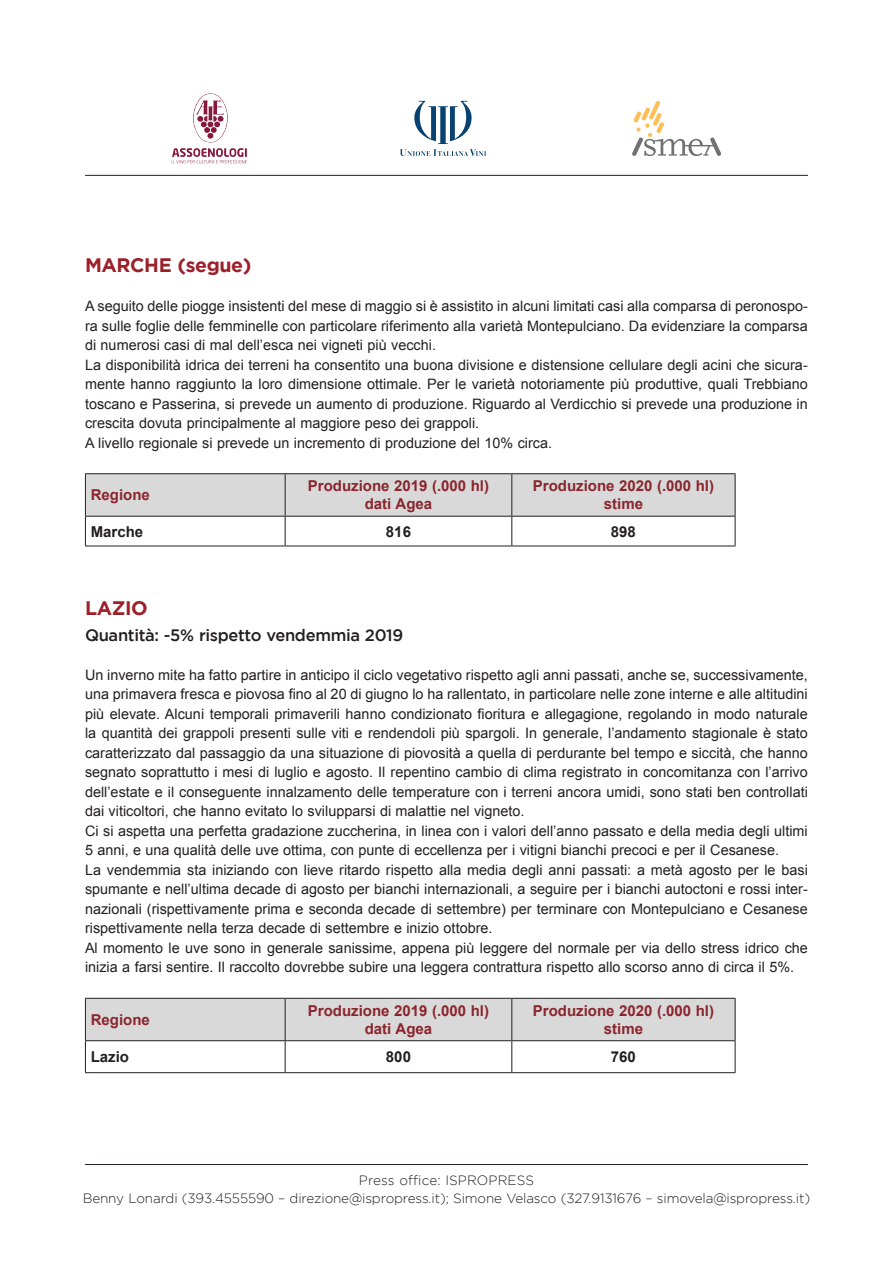
<style>
.page{position:relative;width:893px;height:1263px;background:#fff}
.page>*{position:absolute;margin:0;border:0;box-sizing:border-box;transform-origin:0 0}
.Normale{font:700 19.5px "Gotham";letter-spacing:-.02em;color:#9c212b}
.Normale-2{font:500 16.5px "Gotham";letter-spacing:-.02em;color:#231f20}
.Normale-3{font:700 15px/18px "Arial";color:#8a252d;text-align:center}
.Normale-4{font:700 15px "Arial";color:#231f20}
.Normale-5{font:14.4px/19.5px "Arial";color:#231f20;text-align:justify}
.Normale-6{font:300 13.5px "Gotham";letter-spacing:-.01em;color:#231f20}
.Normale-7{font:300 13.5px "Gotham";letter-spacing:.01em;color:#231f20}
</style>
<div class="page">
<svg style="left:172px;top:93px;width:75px;height:71px"></svg>
<svg style="left:632px;top:101px;width:89px;height:55px"></svg>
<svg style="left:400px;top:101px;width:86px;height:55px"></svg>
<hr style="left:85px;top:175px;width:723px;height:1px;background:#231f20">
<hr style="left:85px;top:1164px;width:723px;height:1px;background:#231f20">
<hr style="left:85px;top:473px;width:200px;height:1px;background:#231f20">
<hr style="left:285px;top:473px;width:227px;height:1px;background:#231f20">
<hr style="left:512px;top:473px;width:223px;height:1px;background:#231f20">
<hr style="left:85px;top:546px;width:200px;height:1px;background:#231f20">
<hr style="left:285px;top:546px;width:227px;height:1px;background:#231f20">
<hr style="left:512px;top:546px;width:223px;height:1px;background:#231f20">
<svg style="left:85px;top:474px;width:651px;height:72px"></svg>
<div style="left:86px;top:999px;width:649px;height:41px;background:#d9d9d9"></div>
<hr style="left:85px;top:999px;width:1px;height:41px;background:#231f20">
<hr style="left:85px;top:998px;width:200px;height:1px;background:#231f20">
<hr style="left:285px;top:998px;width:227px;height:1px;background:#231f20">
<hr style="left:512px;top:998px;width:223px;height:1px;background:#231f20">
<hr style="left:85px;top:1041px;width:1px;height:31px;background:#231f20">
<hr style="left:85px;top:1040px;width:200px;height:1px;background:#231f20">
<hr style="left:285px;top:1040px;width:227px;height:1px;background:#231f20">
<hr style="left:512px;top:1040px;width:223px;height:1px;background:#231f20">
<hr style="left:85px;top:1072px;width:200px;height:1px;background:#231f20">
<hr style="left:285px;top:1072px;width:227px;height:1px;background:#231f20">
<hr style="left:512px;top:1072px;width:223px;height:1px;background:#231f20">
<hr style="left:285px;top:999px;width:1px;height:41px;background:#231f20">
<hr style="left:511px;top:999px;width:1px;height:41px;background:#231f20">
<hr style="left:735px;top:999px;width:1px;height:41px;background:#231f20">
<hr style="left:285px;top:1041px;width:1px;height:31px;background:#231f20">
<hr style="left:511px;top:1041px;width:1px;height:31px;background:#231f20">
<hr style="left:735px;top:1041px;width:1px;height:31px;background:#231f20">
<p class="Normale" style="left:85px;top:254px;width:168px">MARCHE (segue)</p>
<p class="Normale-5" style="left:85px;top:297px;width:724px">A seguito delle piogge insistenti del mese di maggio si è assistito in alcuni limitati casi alla comparsa di peronospo&shy;ra sulle foglie delle femminelle con particolare riferimento alla varietà Montepulciano. Da evidenziare la comparsa di numerosi casi di mal dell’esca nei vigneti più vecchi.</p>
<p class="Normale-5" style="left:85px;top:355px;width:724px">La disponibilità idrica dei terreni ha consentito una buona divisione e distensione cellulare degli acini che sicura&shy;mente hanno raggiunto la loro dimensione ottimale. Per le varietà notoriamente più produttive, quali Trebbiano toscano e Passerina, si prevede un aumento di produzione. Riguardo al Verdicchio si prevede una produzione in crescita dovuta principalmente al maggiore peso dei grappoli.</p>
<p class="Normale-5" style="left:85px;top:433px;width:469px">A livello regionale si prevede un incremento di produzione del 10% circa.</p>
<p class="Normale-3" style="left:91px;top:487px;width:61px">Regione</p>
<p class="Normale-3" style="left:308px;top:478px;width:183px">Produzione 2019 (.000 hl) dati Agea</p>
<p class="Normale-3" style="left:533px;top:478px;width:183px">Produzione 2020 (.000 hl) stime</p>
<p class="Normale-4" style="left:91px;top:521px;width:54px">Marche</p>
<p class="Normale-4" style="left:386px;top:521px;width:27px">816</p>
<p class="Normale-4" style="left:611px;top:521px;width:27px">898</p>
<p class="Normale" style="left:85px;top:597px;width:64px">LAZIO</p>
<p class="Normale-2" style="left:85px;top:626px;width:320px">Quantità: -5% rispetto vendemmia 2019</p>
<p class="Normale-5" style="left:85px;top:665px;width:724px">Un inverno mite ha fatto partire in anticipo il ciclo vegetativo rispetto agli anni passati, anche se, successivamente, una primavera fresca e piovosa fino al 20 di giugno lo ha rallentato, in particolare nelle zone interne e alle altitudini più elevate. Alcuni temporali primaverili hanno condizionato fioritura e allegagione, regolando in modo naturale la quantità dei grappoli presenti sulle viti e rendendoli più spargoli. In generale, l’andamento stagionale è stato caratterizzato dal passaggio da una situazione di piovosità a quella di perdurante bel tempo e siccità, che hanno segnato soprattutto i mesi di luglio e agosto. Il repentino cambio di clima registrato in concomitanza con l’arrivo dell’estate e il conseguente innalzamento delle temperature con i terreni ancora umidi, sono stati ben controllati dai viticoltori, che hanno evitato lo svilupparsi di malattie nel vigneto.</p>
<p class="Normale-5" style="left:85px;top:821px;width:724px">Ci si aspetta una perfetta gradazione zuccherina, in linea con i valori dell’anno passato e della media degli ultimi<br>5 anni, e una qualità delle uve ottima, con punte di eccellenza per i vitigni bianchi precoci e per il Cesanese.</p>
<p class="Normale-5" style="left:85px;top:860px;width:724px">La vendemmia sta iniziando con lieve ritardo rispetto alla media degli anni passati: a metà agosto per le basi spumante e nell’ultima decade di agosto per bianchi internazionali, a seguire per i bianchi autoctoni e rossi inter&shy;nazionali (rispettivamente prima e seconda decade di settembre) per terminare con Montepulciano e Cesanese rispettivamente nella terza decade di settembre e inizio ottobre.</p>
<p class="Normale-5" style="left:85px;top:938px;width:724px">Al momento le uve sono in generale sanissime, appena più leggere del normale per via dello stress idrico che inizia a farsi sentire. Il raccolto dovrebbe subire una leggera contrattura rispetto allo scorso anno di circa il 5%.</p>
<p class="Normale-3" style="left:91px;top:1011px;width:61px">Regione</p>
<p class="Normale-3" style="left:308px;top:1002px;width:183px">Produzione 2019 (.000 hl) dati Agea</p>
<p class="Normale-3" style="left:533px;top:1002px;width:183px">Produzione 2020 (.000 hl) stime</p>
<p class="Normale-4" style="left:91px;top:1047px;width:40px">Lazio</p>
<p class="Normale-4" style="left:386px;top:1047px;width:27px">800</p>
<p class="Normale-4" style="left:611px;top:1047px;width:27px">760</p>
<p class="Normale-7" style="left:359px;top:1173px;width:177px">Press office: ISPROPRESS</p>
<p class="Normale-6" style="left:83px;top:1191px;width:729px">Benny Lonardi (393.4555590 – direzione@ispropress.it); Simone Velasco (327.9131676 – simovela@ispropress.it)</p>
</div>
